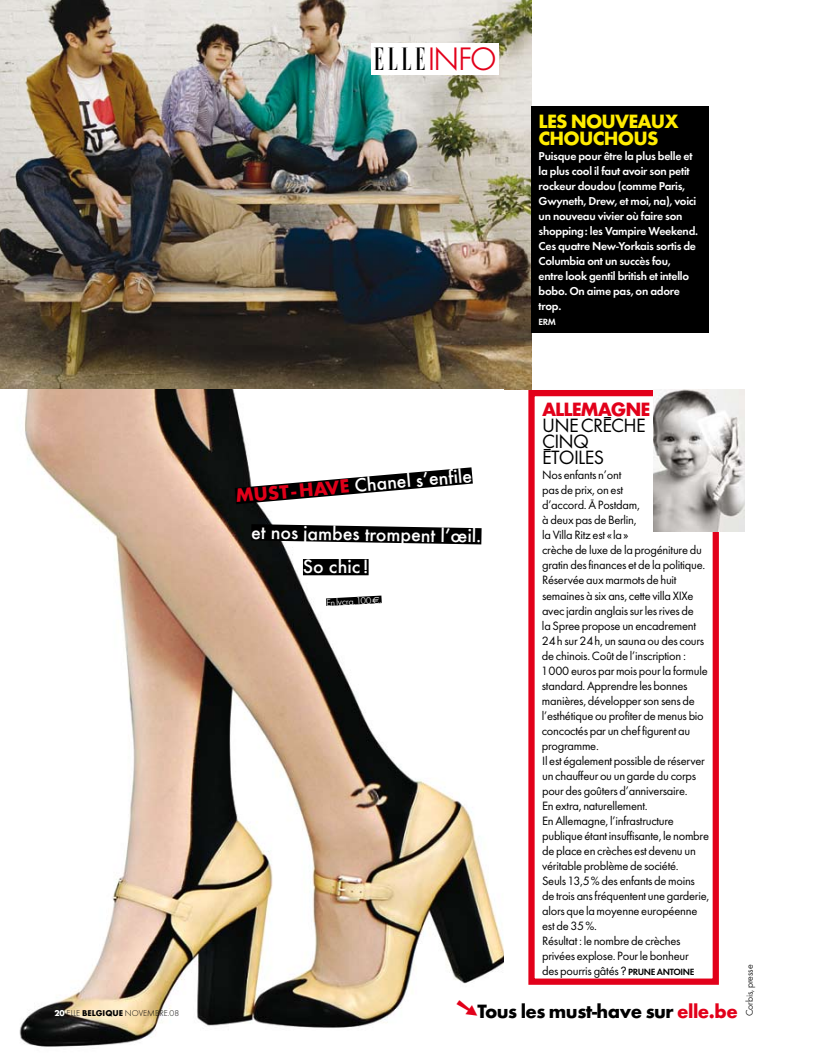
<style>
.page{position:relative;width:815px;height:1053px;background:#fff}
.page>*{position:absolute;margin:0;border:0;box-sizing:border-box;transform-origin:0 0}
.t1{font:28.75px "Ellelogo";color:#000}
.t2{font:500 20px "Elle Gabor";color:#fff}
.t3{font:700 20px "Elle Gabor";letter-spacing:-.025em;color:#000}
.t4{font:20px/16.2px "Elle Gabor";letter-spacing:-.035em;color:#000}
.t5{font:700 20px/16.2px "Elle Gabor";letter-spacing:-.04em;color:#ffec00}
.t6{font:700 20px "Elle Gabor";letter-spacing:-.055em;color:#e2001a}
.t7{font:12.5px/15px "Elle Gabor";letter-spacing:-.02em;color:#000}
.t8{font:600 11.88px/15px "Elle Gabor";letter-spacing:-.025em;color:#fff}
.t9{font:10px "Elle Gabor Text";letter-spacing:-.01em;color:#000}
.t10{font:10px "Elle Gabor Text";color:#fff}
.t11{font:600 9.38px "Elle Gabor";color:#fff}
.t12{font:300 8.75px "Elle Gabor";color:#000}
.s1{font-weight:700;color:#fff}
.s2{font-weight:700}
.s3{font-family:"Elle Gabor Text";font-size:33.75px;color:#e2001a}
.s4{font-weight:700;color:#e2001a}
.s5{font-weight:600;font-size:9.38px}
.s6{font-family:"Euro Sans"}
.s7{color:#e2001a}
</style>
<div class="page">
<div style="left:528px;top:390px;width:191px;height:594px;border:6px solid #e2001a"></div>
<img style="left:0;top:0;width:531px;height:390px">
<img style="left:19px;top:390px;width:485px;height:657px">
<div style="left:371px;top:43px;width:128px;height:31px;background:#fff"></div>
<img style="left:654px;top:390px;width:90px;height:141px">
<svg style="left:318px;top:591px;width:71px;height:19px"></svg>
<svg style="left:218px;top:458px;width:280px;height:95px"></svg>
<div style="left:303px;top:559px;width:66px;height:16px;background:#000"></div>
<div style="left:531px;top:106px;width:178px;height:227px;background:#000"></div>
<p class="t12" style="left:54px;top:1008px;width:126px"><span class="s1">20</span> ELLE <span class="s2">BELGIQUE</span> NOVEMBRE.08</p>
<h1 class="t1" style="left:373px;top:43px;width:126px">elle<span class="s3">INFO</span></h1>
<h2 class="t5" style="left:539px;top:113px;width:142px">LES NOUVEAUX<br>CHOUCHOUS</h2>
<p class="t8" style="left:539px;top:148px;width:161px">Puisque pour être la plus belle et la plus cool il faut avoir son petit rockeur doudou (comme Paris,<br>Gwyneth, Drew, et moi, na), voici un nouveau vivier où faire son shopping: les Vampire Weekend.<br>Ces quatre N ew-Yorkais sortis de<br>Columbia ont un succès fou, entre look gentil british et intello bobo. On aime pas, on adore trop.</p>
<p class="t11" style="left:539px;top:316px;width:19px">ERM</p>
<h2 class="t2" style="left:234px;top:484px;width:239px;rotate:-5deg"><span class="s4">MUST -HAVE</span> Chanel s’enfile</h2>
<h2 class="t2" style="left:251px;top:520px;width:232px;rotate:1deg">et nos jambes trompent l’œil.</h2>
<h2 class="t2" style="left:303px;top:555px;width:75px">So chic ! <span class="s5">erm</span></h2>
<p class="t10" style="left:326px;top:597px;width:57px;rotate:-3deg">En lycra, 100<span class="s6">€</span>.</p>
<h2 class="t6" style="left:542px;top:397px;width:110px">ALLEMAGNE</h2>
<h2 class="t4" style="left:542px;top:417px;width:79px">Unecrèche cinq<br>étoiles</h2>
<p class="t7" style="left:542px;top:468px;width:169px">Nos enfants n’ont<br>pas de prix, on est<br>d’accord.À Postdam,<br>à deux pas de Berlin,<br>la Villa Ritz est « la »<br>crèche de luxe de la progéniture du gratin des finances et de la politique.<br>Réservée aux marmots de huit semaines à six ans, cette villa XIXe avec jardin anglaissurles rives de<br>la Spree propose un encadrement<br>24 h sur24 h, un sauna ou des cours de chinois.Coût de l’inscription :<br>1 000euros parmois pourla formule standard.Apprendre les bonnes manières, développerson sens de l’esthétique ou profiter de menus bio concoctés par un chef figurent au programme.<br>Il est également possible de réserver un chauffeur ou un garde du corps pour des goûters d’anniversaire.<br>En extra, naturellement.<br>EnAllemagne, l’infrastructure publique étant insuffisante, le nombre de place en crèches est devenu un véritable problème de société.<br>Seuls 13,5 %des enfants de moins de trois ans fréquentent une garderie, alors que lamoyenne européenne est de35 %.<br>Résultat :le nombre de crèches privées explose. Pourle bonheur<br>des pourris gâtés ? <span class="s5">Prune Antoine</span></p>
<h2 class="t3" style="left:456px;top:998px;width:284px"><span class="s7">➘</span>TOUS LES MUST-HAVE SUR <span class="s7">ELLE.BE</span></h2>
<p class="t9" style="left:744px;top:1016px;width:53px;rotate:-90deg">Corbis, presse</p>
</div>
